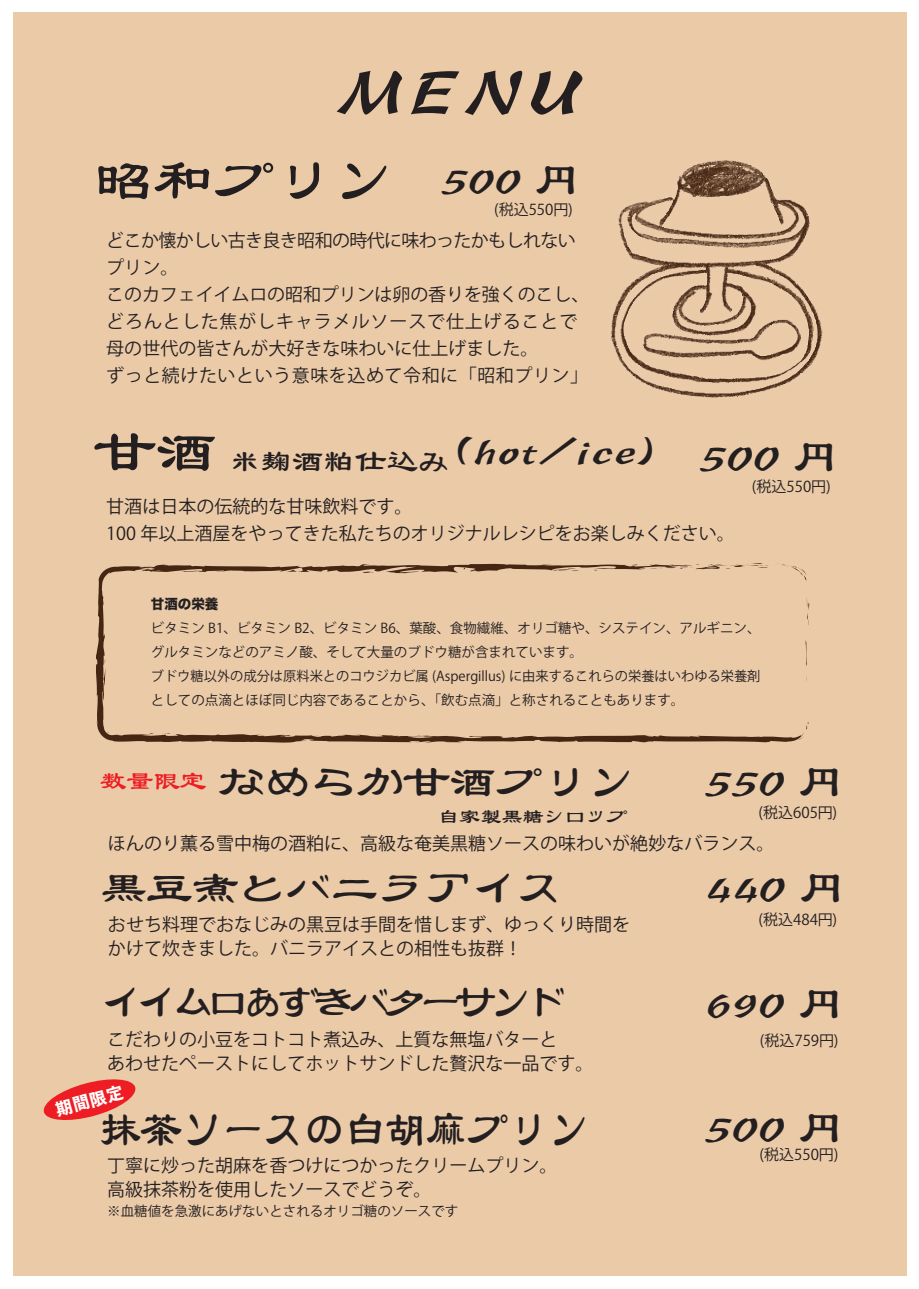
<style>
.page{position:relative;width:919px;height:1289px;background:#fff}
.page>*{position:absolute;margin:0;border:0;box-sizing:border-box;transform-origin:0 0}
.t1{font:87.15px "ST Baoli TC";color:#231f20}
.t2{font:60px "ST Baoli TC";color:#231f20}
.t3{font:51px "ST Baoli TC";color:#231f20;scale:.8 1}
.t4{font:47.55px "ST Baoli TC";color:#231f20}
.t5{font:46.35px "ST Baoli TC";color:#231f20}
.t6{font:46.35px "ST Baoli TC";letter-spacing:-.15em;color:#231f20;scale:.9 1}
.t7{font:21px "ST Baoli TC";color:#231f20}
.t8{font:18px/27px "Koz Go Pr 6 N";color:#231f20}
.t9{font:800 16.8px "Toppan Bunkyu Midashi Gothic Std N";color:#fff}
.t10{font:15px "Koz Go Pr 6 N";color:#231f20}
.t11{font:13.5px/24px "Koz Go Pr 6 N";color:#231f20}
.t12{font:13.5px "Hira Kaku Std N W8";color:#231f20}
.s1{font-size:47.55px}
.s2{font-size:61.5px}
</style>
<div class="page">
<div style="left:13px;top:13px;width:893px;height:1263px;background:#ebcaa8"></div>
<img style="left:611px;top:160px;width:212px;height:238px">
<svg style="left:806px;top:598px;width:3px;height:27px"></svg>
<svg style="left:96px;top:563px;width:707px;height:180px"></svg>
<svg style="left:137px;top:568px;width:13px;height:4px"></svg>
<svg style="left:624px;top:563px;width:182px;height:20px"></svg>
<svg style="left:541px;top:564px;width:42px;height:7px"></svg>
<svg style="left:361px;top:571px;width:15px;height:2px"></svg>
<svg style="left:798px;top:736px;width:5px;height:4px"></svg>
<svg style="left:104px;top:728px;width:5px;height:5px"></svg>
<svg style="left:43px;top:1079px;width:93px;height:41px"></svg>
<h1 class="t1" style="left:334px;top:35px;width:252px">MENU</h1>
<h2 class="t2" style="left:94px;top:144px;width:488px">昭和プリン <span class="s1">500 円</span></h2>
<p class="t10" style="left:494px;top:201px;width:80px">(税込550円)</p>
<p class="t8" style="left:106px;top:227px;width:484px">どこか懐かしい古き良き昭和の時代に味わったかもしれないプリン。<br>このカフェイイムロの昭和プリンは卵の香りを強くのこし、どろんとした焦がしキャラメルソースで仕上げることで母の世代の皆さんが大好きな味わいに仕上げました。<br>ずっと続けたいという意味を込めて令和に「昭和プリン」</p>
<h3 class="t4" style="left:94px;top:422px;width:746px"><span class="s2">甘酒</span><sub>米麹酒粕仕込み</sub> (hot/ice) 500 円</h3>
<p class="t8" style="left:106px;top:493px;width:630px">甘酒は日本の伝統的な甘味飲料です。<br>100 年以上酒屋をやってきた私たちのオリジナルレシピをお楽しみください。</p>
<p class="t10" style="left:751px;top:478px;width:80px">(税込550円)</p>
<p class="t12" style="left:151px;top:596px;width:69px">甘酒の栄養</p>
<p class="t11" style="left:151px;top:616px;width:611px">ビタミン B1、ビタミン B2、ビタミン B6、葉酸、食物繊維、オリゴ糖や、システイン、アルギニン、グルタミンなどのアミノ酸、そして大量のブドウ糖が含まれています。<br>ブドウ糖以外の成分は原料米とのコウジカビ属 (Aspergillus) に由来するこれらの栄養はいわゆる栄養剤としての点滴とほぼ同じ内容であることから、「飲む点滴」と称されることもあります。</p>
<h3 class="t5" style="left:100px;top:753px;width:536px"><sup>数量限定</sup> なめらか甘酒プリン</h3>
<h3 class="t4" style="left:705px;top:752px;width:141px">550 円</h3>
<p class="t10" style="left:758px;top:803px;width:80px">(税込605円)</p>
<p class="t7" style="left:438px;top:803px;width:190px">自家製黒糖シロップ</p>
<p class="t8" style="left:108px;top:830px;width:667px">ほんのり薫る雪中梅の酒粕に、高級な奄美黒糖ソースの味わいが絶妙なバランス。</p>
<h3 class="t5" style="left:100px;top:859px;width:465px">黒豆煮とバニラアイス</h3>
<h3 class="t4" style="left:705px;top:858px;width:142px">440 円</h3>
<p class="t8" style="left:108px;top:912px;width:523px;line-height:24px">おせち料理でおなじみの黒豆は手間を惜しまず、ゆっくり時間をかけて炊きました。バニラアイスとの相性も抜群！</p>
<p class="t10" style="left:758px;top:911px;width:80px">(税込484円)</p>
<h3 class="t6" style="left:100px;top:973px;width:521px">イイムロあずきバターサンド</h3>
<h3 class="t4" style="left:705px;top:974px;width:141px">690 円</h3>
<p class="t8" style="left:107px;top:1027px;width:488px;line-height:24px">こだわりの小豆をコトコト煮込み、上質な無塩バターと<br>あわせたペーストにしてホットサンドした贅沢な一品です。</p>
<p class="t9" style="left:53px;top:1096px;width:71px;rotate:-15deg">期間限定</p>
<h3 class="t3" style="left:100px;top:1098px;width:614px">抹茶ソースの白胡麻プリン</h3>
<p class="t8" style="left:107px;top:1153px;width:451px;line-height:24px">丁寧に炒った胡麻を香つけにつかったクリームプリン。高級抹茶粉を使用したソースでどうぞ。</p>
<p class="t11" style="left:107px;top:1198px;width:352px">※血糖値を急激にあげないとされるオリゴ糖のソースです</p>
<p class="t10" style="left:759px;top:1031px;width:80px">(税込759円)</p>
<h3 class="t4" style="left:705px;top:1098px;width:141px">500 円</h3>
<p class="t10" style="left:759px;top:1145px;width:80px">(税込550円)</p>
</div>
